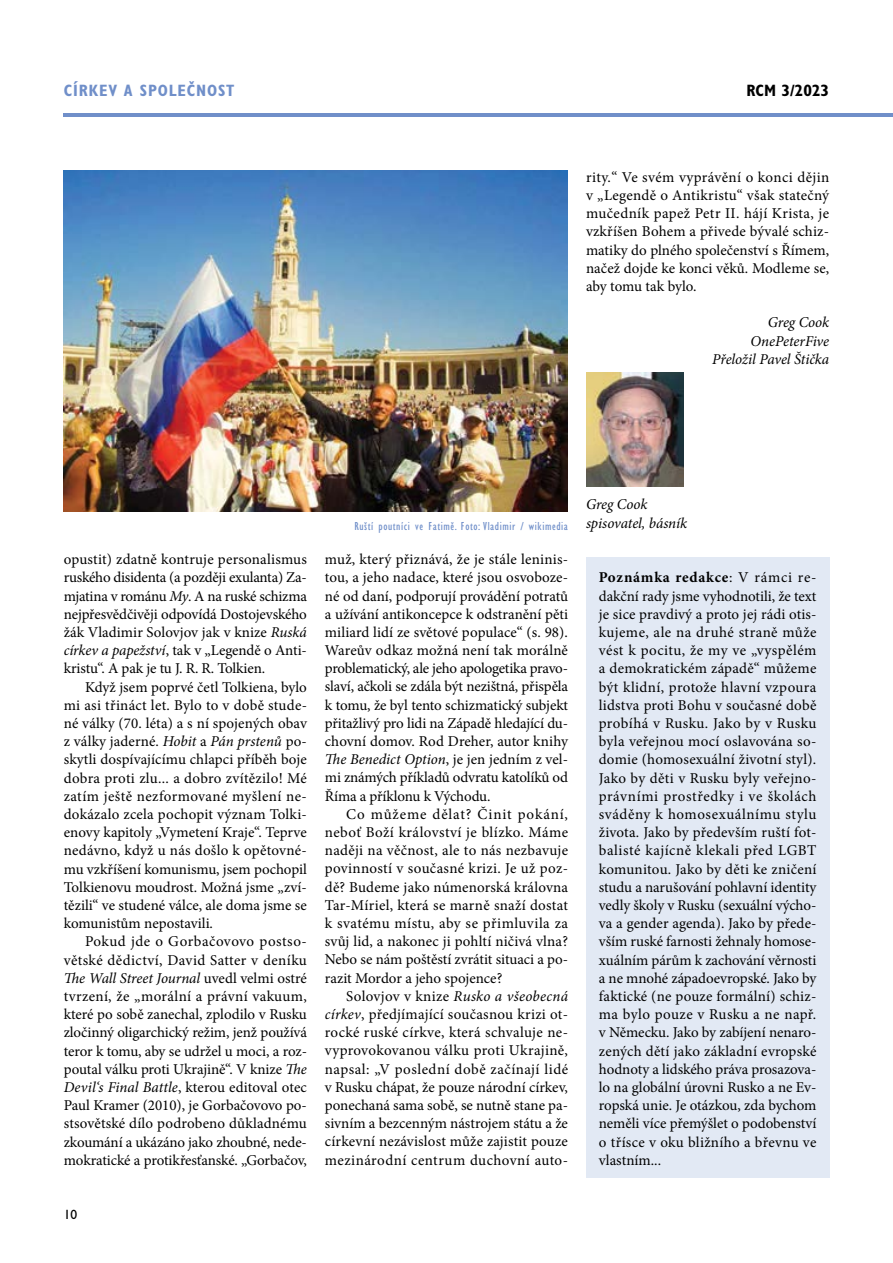
<style>
.page{position:relative;width:893px;height:1263px;background:#fff}
.page>*{position:absolute;margin:0;border:0;box-sizing:border-box;transform-origin:0 0}
.t1{font:700 condensed 16.5px "Gill Sans Std";letter-spacing:.05em;color:#708fc9}
.t2{font:700 condensed 16.5px "Gill Sans Std";color:#000}
.t3{font:15px/18.1px "Minion Pro";color:#000;text-align:justify}
.t4{font:italic 15px/18.1px "Minion Pro";letter-spacing:-.01em;color:#000;text-align:right}
.t5{font:13.5px "Gill Sans Std";color:#000}
.t6{font:condensed 12px "Gill Sans Std";letter-spacing:.05em;color:#708fc9}
.s1{font-style:italic}
.s2{font-weight:700}
</style>
<div class="page">
<hr style="left:64px;top:113px;width:829px;height:4px;background:#708fc9">
<img style="left:586px;top:372px;width:98px;height:115px">
<div style="left:586px;top:558px;width:243px;height:620px;background:#e2e9f4"></div>
<img style="left:64px;top:170px;width:504px;height:342px">
<p class="t1" style="left:64px;top:81px;width:143px">CÍRKEV A SPOLEČNOST</p>
<p class="t2" style="left:746px;top:81px;width:84px">RCM 3/2023</p>
<p class="t3" style="left:586px;top:168px;width:245px">rity.“ Ve svém vyprávění o konci dějin v „Legendě o Antikristu“ však statečný mučedník papež Petr II. hájí Krista, je vzkříšen Bohem a přivede bývalé schiz&shy;matiky do plného společenství s Římem, načež dojde ke konci věků. Modleme se, aby tomu tak bylo.</p>
<p class="t4" style="left:712px;top:313px;width:118px">Greg Cook<br>OnePeterFive<br>Přeložil Pavel Štička</p>
<p class="t3" style="left:64px;top:550px;width:245px">opustit) zdatně kontruje personalismus ruského disidenta (a později exulanta) Za&shy;mjatina v románu <span class="s1">My</span>. A na ruské schizma nejpřesvědčivěji odpovídá Dostojevského žák Vladimir Solovjov jak v knize <span class="s1">Ruská církev a papežství</span>, tak v „Legendě o Anti&shy;kristu“. A pak je tu J. R. R. Tolkien.</p>
<p class="t3" style="left:64px;top:678px;width:245px;text-indent:21px">Když jsem poprvé četl Tolkiena, bylo mi asi třináct let. Bylo to v době stude&shy;né války (70. léta) a s ní spojených obav z války jaderné. <span class="s1">Hobit</span> a <span class="s1">Pán prstenů</span> po&shy;skytli dospívajícímu chlapci příběh boje dobra proti zlu... a dobro zvítězilo! Mé zatím ještě nezformované myšlení ne&shy;dokázalo zcela pochopit význam Tolki&shy;enovy kapitoly „Vymetení Kraje“. Teprve nedávno, když u nás došlo k opětovné&shy;mu vzkříšení komunismu, jsem pochopil Tolkienovu moudrost. Možná jsme „zví&shy;tězili“ ve studené válce, ale doma jsme se komunistům nepostavili.</p>
<p class="t3" style="left:64px;top:932px;width:245px;text-indent:21px">Pokud jde o Gorbačovovo postso&shy;větské dědictví, David Satter v deníku <span class="s1">The Wall Street Journal</span> uvedl velmi ostré tvrzení, že „morální a právní vakuum, které po sobě zanechal, zplodilo v Rusku zločinný oligarchický režim, jenž používá teror k tomu, aby se udržel u moci, a roz&shy;poutal válku proti Ukrajině“. V knize <span class="s1">The Devil‘s Final Battle</span>, kterou editoval otec Paul Kramer (2010), je Gorbačovovo po&shy;stsovětské dílo podrobeno důkladnému zkoumání a ukázáno jako zhoubné, nede&shy;mokratické a protikřesťanské. „Gorbačov,</p>
<p class="t5" style="left:64px;top:1207px;width:15px">10</p>
<p class="t6" style="left:354px;top:519px;width:215px">Ruští poutníci ve Fatimě. Foto: Vladimir / wikimedia</p>
<p class="t3" style="left:325px;top:550px;width:245px">muž, který přiznává, že je stále leninis&shy;tou, a jeho nadace, které jsou osvoboze&shy;né od daní, podporují provádění potratů a užívání antikoncepce k odstranění pěti miliard lidí ze světové populace“ (s. 98).<br>Wareův odkaz možná není tak morálně problematický, ale jeho apologetika pravo&shy;slaví, ačkoli se zdála být nezištná, přispěla k tomu, že byl tento schizmatický subjekt přitažlivý pro lidi na Západě hledající du&shy;chovní domov. Rod Dreher, autor knihy <span class="s1">The Benedict Option</span>, je jen jedním z vel&shy;mi známých příkladů odvratu katolíků od Říma a příklonu k Východu.</p>
<p class="t3" style="left:325px;top:805px;width:245px;text-indent:21px">Co můžeme dělat? Činit pokání, neboť Boží království je blízko. Máme naději na věčnost, ale to nás nezbavuje povinností v současné krizi. Je už poz&shy;dě? Budeme jako númenorská královna Tar-Míriel, která se marně snaží dostat k svatému místu, aby se přimluvila za svůj lid, a nakonec ji pohltí ničivá vlna?<br>Nebo se nám poštěstí zvrátit situaci a po&shy;razit Mordor a jeho spojence?</p>
<p class="t3" style="left:325px;top:987px;width:245px;text-indent:21px">Solovjov v knize <span class="s1">Rusko a všeobecná církev</span>, předjímající současnou krizi ot&shy;rocké ruské církve, která schvaluje ne&shy;vyprovokovanou válku proti Ukrajině, napsal: „V poslední době začínají lidé v Rusku chápat, že pouze národní církev, ponechaná sama sobě, se nutně stane pa&shy;sivním a bezcenným nástrojem státu a že církevní nezávislost může zajistit pouze mezinárodní centrum duchovní auto-</p>
<p class="t4" style="left:586px;top:495px;width:103px;text-align:left">Greg Cook spisovatel, básník</p>
<p class="t3" style="left:599px;top:569px;width:219px"><span class="s2">Poznámka redakce</span>: V rámci re&shy;dakční rady jsme vyhodnotili, že text je sice pravdivý a proto jej rádi otis&shy;kujeme, ale na druhé straně může vést k pocitu, že my ve „vyspělém a demokratickém západě“ můžeme být klidní, protože hlavní vzpoura lidstva proti Bohu v současné době probíhá v Rusku. Jako by v Rusku byla veřejnou mocí oslavována so&shy;domie (homosexuální životní styl).<br>Jako by děti v Rusku byly veřejno&shy;právními prostředky i ve školách sváděny k homosexuálnímu stylu života. Jako by především ruští fot&shy;balisté kajícně klekali před LGBT komunitou. Jako by děti ke zničení studu a narušování pohlavní identity vedly školy v Rusku (sexuální výcho&shy;va a gender agenda). Jako by přede&shy;vším ruské farnosti žehnaly homose&shy;xuálním párům k zachování věrnosti a ne mnohé západoevropské. Jako by faktické (ne pouze formální) schiz&shy;ma bylo pouze v Rusku a ne např. v Německu. Jako by zabíjení nenaro&shy;zených dětí jako základní evropské hodnoty a lidského práva prosazova&shy;lo na globální úrovni Rusko a ne Ev&shy;ropská unie. Je otázkou, zda bychom neměli více přemýšlet o podobenství o třísce v oku bližního a břevnu ve vlastním...</p>
</div>
